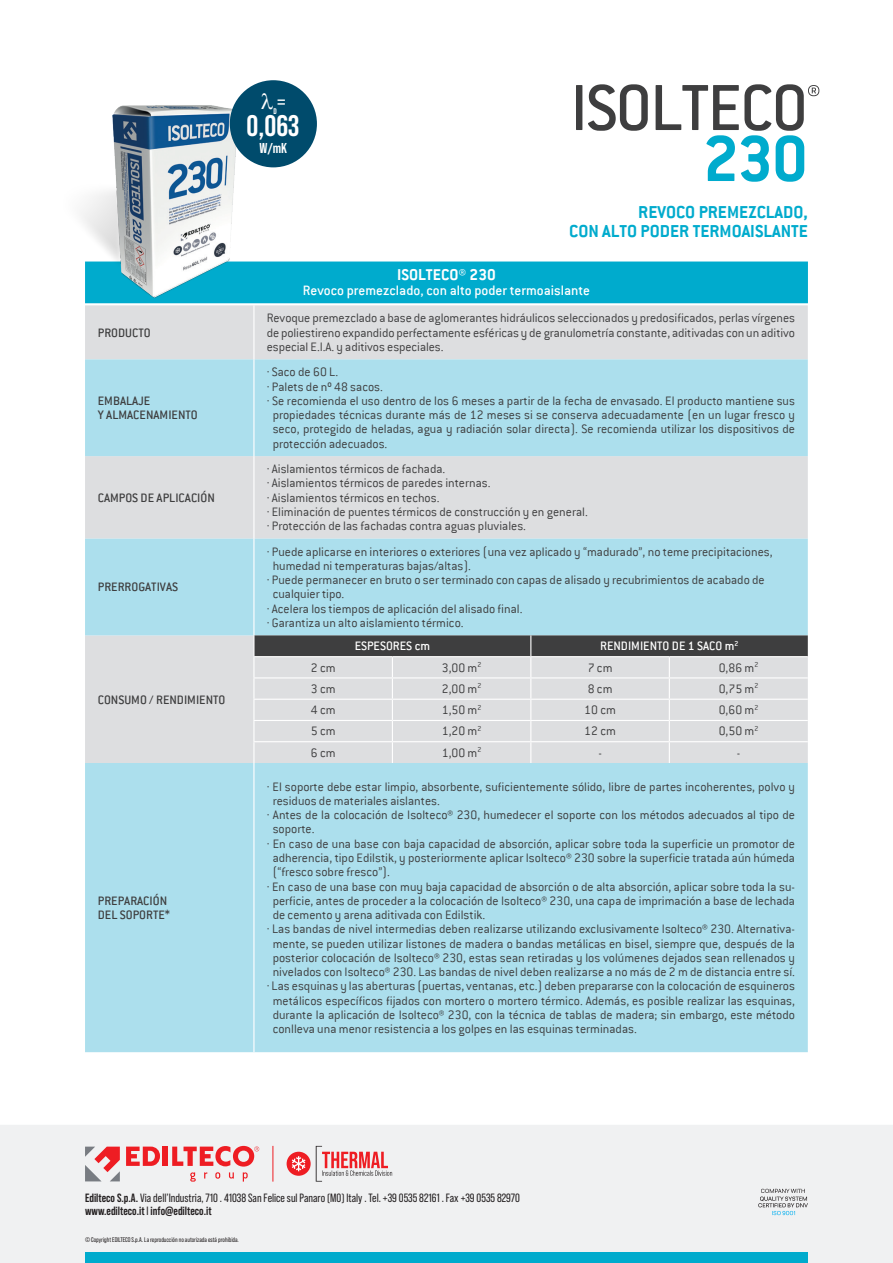
<style>
.page{position:relative;width:893px;height:1263px;background:#fff}
.page>*{position:absolute;margin:0;border:0;box-sizing:border-box;transform-origin:0 0}
.t1{font:500 71.4px "Conduit ITC";letter-spacing:-.025em;color:#3e3e3f}
.t2{font:700 71.4px "Conduit ITC";color:#00abcd}
.t3{font:700 29.7px "Bebas Neue Pro";color:#fff}
.t4{font:23.1px "Bebas Neue Pro";color:#fff}
.t5{font:700 19.05px/19px "Conduit ITC";color:#00abcd;text-align:right}
.t6{font:700 17.25px "Conduit ITC";color:#fff}
.t7{font:500 15px "Conduit ITC";color:#fff}
.t8{font:700 14.25px "Bebas Neue Pro";color:#fff}
.t9{font:300 13.5px/14.2px "Conduit ITC";color:#3e3e3f;text-align:justify}
.t10{font:500 13.5px/14.2px "Conduit ITC";color:#3e3e3f}
.t11{font:500 13.5px "Conduit ITC";color:#fff}
.t12{font:12px/12.8px "Bebas Neue Pro";color:#231f20}
.t13{font:700 8.1px "Bebas Neue Pro";color:#fff}
.t14{font:6.75px "Bebas Neue Pro";color:#231f20}
.s1{font-weight:700}
</style>
<div class="page">
<div style="left:0;top:1125px;width:893px;height:138px;background:#f0f1f2"></div>
<svg style="left:85px;top:1146px;width:35px;height:35px"></svg>
<svg style="left:126px;top:1146px;width:34px;height:20px"></svg>
<div style="left:163px;top:1146px;width:5px;height:20px;background:#ee1d23"></div>
<svg style="left:190px;top:1172px;width:58px;height:9px"></svg>
<svg style="left:172px;top:1146px;width:87px;height:20px"></svg>
<hr style="left:273px;top:1146px;width:1px;height:35px;background:#ee1d23">
<svg style="left:316px;top:1146px;width:76px;height:35px"></svg>
<div style="left:287px;top:1152px;width:24px;height:24px;background:#ee1d23;border-radius:50%"></div>
<svg style="left:292px;top:1156px;width:13px;height:15px"></svg>
<div style="left:85px;top:1252px;width:723px;height:11px;background:#00abcd"></div>
<svg style="left:758px;top:1189px;width:50px;height:26px"></svg>
<div style="left:238px;top:261px;width:570px;height:42px;background:#00abcd"></div>
<svg style="left:808px;top:85px;width:11px;height:11px"></svg>
<div style="left:85px;top:305px;width:723px;height:54px;background:#dddee0"></div>
<svg style="left:85px;top:359px;width:723px;height:693px;background:#b5deea"></svg>
<hr style="left:253px;top:305px;width:1px;height:54px;background:#fff">
<hr style="left:253px;top:359px;width:1px;height:97px;background:#fff">
<hr style="left:253px;top:456px;width:1px;height:83px;background:#fff">
<hr style="left:253px;top:539px;width:1px;height:96px;background:#fff">
<hr style="left:253px;top:763px;width:1px;height:289px;background:#fff">
<svg style="left:253px;top:635px;width:555px;height:128px;background:#c5c6c7"></svg>
<img style="left:81px;top:98px;width:157px;height:206px">
<div style="left:230px;top:80px;width:87px;height:87px;background:#004b6c;border-radius:50%"></div>
<h3 class="t4" style="left:277px;top:88px;width:11px">=</h3>
<h2 class="t3" style="left:247px;top:109px;width:54px">0,063</h2>
<p class="t8" style="left:260px;top:140px;width:29px">W/mK</p>
<p class="t13" style="left:273px;top:106px;width:5px">D</p>
<h1 class="t1" style="left:571px;top:68px;width:239px">ISOLTECO</h1>
<h1 class="t2" style="left:703px;top:117px;width:107px">230</h1>
<h3 class="t5" style="left:569px;top:202px;width:240px">REVOCO PREMEZCLADO,<br>CON ALTO PODER TERMOAISLANTE</h3>
<p class="t10" style="left:98px;top:325px;width:54px">PRODUCTO</p>
<p class="t10" style="left:98px;top:393px;width:102px">EMBALAJE<br>Y ALMACENAMIENTO</p>
<p class="t10" style="left:98px;top:490px;width:119px">CAMPOS DE APLICACIÓN</p>
<p class="t10" style="left:98px;top:580px;width:82px">PRERROGATIVAS</p>
<p class="t10" style="left:98px;top:692px;width:129px">CONSUMO / RENDIMIENTO</p>
<p class="t10" style="left:98px;top:893px;width:74px">PREPARACIÓN<br>DEL SOPORTE*</p>
<p class="t6" style="left:397px;top:265px;width:100px">ISOLTECO® 230</p>
<p class="t7" style="left:303px;top:282px;width:289px">Revoco premezclado, con alto poder termoaislante</p>
<p class="t9" style="left:267px;top:311px;width:530px">Revoque premezclado a base de aglomerantes hidráulicos seleccionados y predosificados, perlas vírgenes de poliestireno expandido perfectamente esféricas y de granulometría constante, aditivadas con un aditivo especial E.I.A. y aditivos especiales.</p>
<p class="t9" style="left:267px;top:365px;width:73px">· Saco de 60 L.</p>
<p class="t9" style="left:267px;top:379px;width:118px">· Palets de nº 48 sacos.</p>
<p class="t9" style="left:267px;top:394px;width:530px">· Se recomienda el uso dentro de los 6 meses a partir de la fecha de envasado. El producto mantiene sus</p>
<p class="t9" style="left:273px;top:408px;width:524px">propiedades técnicas durante más de 12 meses si se conserva adecuadamente (en un lugar fresco y</p>
<p class="t9" style="left:273px;top:422px;width:524px">seco, protegido de heladas, agua y radiación solar directa). Se recomienda utilizar los dispositivos de</p>
<p class="t9" style="left:273px;top:436px;width:116px">protección adecuados.</p>
<p class="t9" style="left:267px;top:462px;width:323px;text-align:left">· Aislamientos térmicos de fachada.<br>· Aislamientos térmicos de paredes internas.<br>· Aislamientos térmicos en techos.<br>· Eliminación de puentes térmicos de construcción y en general. · Protección de las fachadas contra aguas pluviales.</p>
<p class="t9" style="left:267px;top:544px;width:507px">· Puede aplicarse en interiores o exteriores (una vez aplicado y “madurado”, no teme precipitaciones,</p>
<p class="t9" style="left:273px;top:559px;width:200px">humedad ni temperaturas bajas/altas).</p>
<p class="t9" style="left:267px;top:573px;width:500px">· Puede permanecer en bruto o ser terminado con capas de alisado y recubrimientos de acabado de</p>
<p class="t9" style="left:273px;top:587px;width:73px">cualquier tipo.</p>
<p class="t9" style="left:267px;top:601px;width:257px">· Acelera los tiempos de aplicación del alisado final.</p>
<p class="t9" style="left:267px;top:616px;width:198px">· Garantiza un alto aislamiento térmico.</p>
<p class="t11" style="left:355px;top:638px;width:77px">ESPESORES cm</p>
<p class="t11" style="left:600px;top:638px;width:140px">RENDIMIENTO DE 1 SACO m<sup>2</sup></p>
<p class="t9" style="left:311px;top:660px;width:26px">2 cm</p>
<p class="t9" style="left:442px;top:660px;width:41px">3,00 m<sup>2</sup></p>
<p class="t9" style="left:588px;top:660px;width:26px">7 cm</p>
<p class="t9" style="left:719px;top:660px;width:41px">0,86 m<sup>2</sup></p>
<p class="t9" style="left:311px;top:681px;width:26px">3 cm</p>
<p class="t9" style="left:442px;top:681px;width:41px">2,00 m<sup>2</sup></p>
<p class="t9" style="left:588px;top:681px;width:26px">8 cm</p>
<p class="t9" style="left:719px;top:681px;width:41px">0,75 m<sup>2</sup></p>
<p class="t9" style="left:311px;top:703px;width:26px">4 cm</p>
<p class="t9" style="left:442px;top:703px;width:41px">1,50 m<sup>2</sup></p>
<p class="t9" style="left:584px;top:703px;width:33px">10 cm</p>
<p class="t9" style="left:719px;top:703px;width:41px">0,60 m<sup>2</sup></p>
<p class="t9" style="left:311px;top:724px;width:26px">5 cm</p>
<p class="t9" style="left:442px;top:724px;width:41px">1,20 m<sup>2</sup></p>
<p class="t9" style="left:584px;top:724px;width:33px">12 cm</p>
<p class="t9" style="left:719px;top:724px;width:41px">0,50 m<sup>2</sup></p>
<p class="t9" style="left:311px;top:745px;width:26px">6 cm</p>
<p class="t9" style="left:442px;top:745px;width:41px">1,00 m<sup>2</sup></p>
<p class="t9" style="left:598px;top:745px;width:5px">-</p>
<p class="t9" style="left:737px;top:745px;width:5px">-</p>
<p class="t9" style="left:267px;top:779px;width:530px">· El soporte debe estar limpio, absorbente, suficientemente sólido, libre de partes incoherentes, polvo y</p>
<p class="t9" style="left:273px;top:794px;width:169px">residuos de materiales aislantes.</p>
<p class="t9" style="left:267px;top:808px;width:530px">· Antes de la colocación de Isolteco® 230, humedecer el soporte con los métodos adecuados al tipo de</p>
<p class="t9" style="left:273px;top:822px;width:43px">soporte.</p>
<p class="t9" style="left:267px;top:836px;width:530px">· En caso de una base con baja capacidad de absorción, aplicar sobre toda la superficie un promotor de</p>
<p class="t9" style="left:273px;top:851px;width:524px">adherencia, tipo Edilstik, y posteriormente aplicar Isolteco® 230 sobre la superficie tratada aún húmeda</p>
<p class="t9" style="left:273px;top:865px;width:119px">(“fresco sobre fresco”).</p>
<p class="t9" style="left:267px;top:879px;width:530px">· En caso de una base con muy baja capacidad de absorción o de alta absorción, aplicar sobre toda la su-</p>
<p class="t9" style="left:273px;top:893px;width:524px">perficie, antes de proceder a la colocación de Isolteco® 230, una capa de imprimación a base de lechada</p>
<p class="t9" style="left:273px;top:908px;width:214px">de cemento y arena aditivada con Edilstik.</p>
<p class="t9" style="left:267px;top:922px;width:530px">· Las bandas de nivel intermedias deben realizarse utilizando exclusivamente Isolteco® 230. Alternativa-</p>
<p class="t9" style="left:273px;top:936px;width:524px">mente, se pueden utilizar listones de madera o bandas metálicas en bisel, siempre que, después de la</p>
<p class="t9" style="left:273px;top:950px;width:524px">posterior colocación de Isolteco® 230, estas sean retiradas y los volúmenes dejados sean rellenados y</p>
<p class="t9" style="left:273px;top:965px;width:524px">nivelados con Isolteco® 230. Las bandas de nivel deben realizarse a no más de 2 m de distancia entre sí.</p>
<p class="t9" style="left:267px;top:979px;width:530px">· Las esquinas y las aberturas (puertas, ventanas, etc.) deben prepararse con la colocación de esquineros</p>
<p class="t9" style="left:273px;top:993px;width:524px">metálicos específicos fijados con mortero o mortero térmico. Además, es posible realizar las esquinas,</p>
<p class="t9" style="left:273px;top:1007px;width:524px">durante la aplicación de Isolteco® 230, con la técnica de tablas de madera; sin embargo, este método</p>
<p class="t9" style="left:273px;top:1022px;width:366px">conlleva una menor resistencia a los golpes en las esquinas terminadas.</p>
<p class="t12" style="left:85px;top:1192px;width:436px"><span class="s1">Edilteco S.p.A.</span> Via dell’Industria, 710 . 41038 San Felice sul Panaro (MO) Italy . Tel. +39 0535 82161 . Fax +39 0535 82970 <span class="s1">www.edilteco.it</span> I <span class="s1">info@edilteco.it</span></p>
<p class="t14" style="left:85px;top:1235px;width:155px">© Copyright EDILTECO S.p.A. La reproducción no autorizada está prohibida.</p>
</div>
